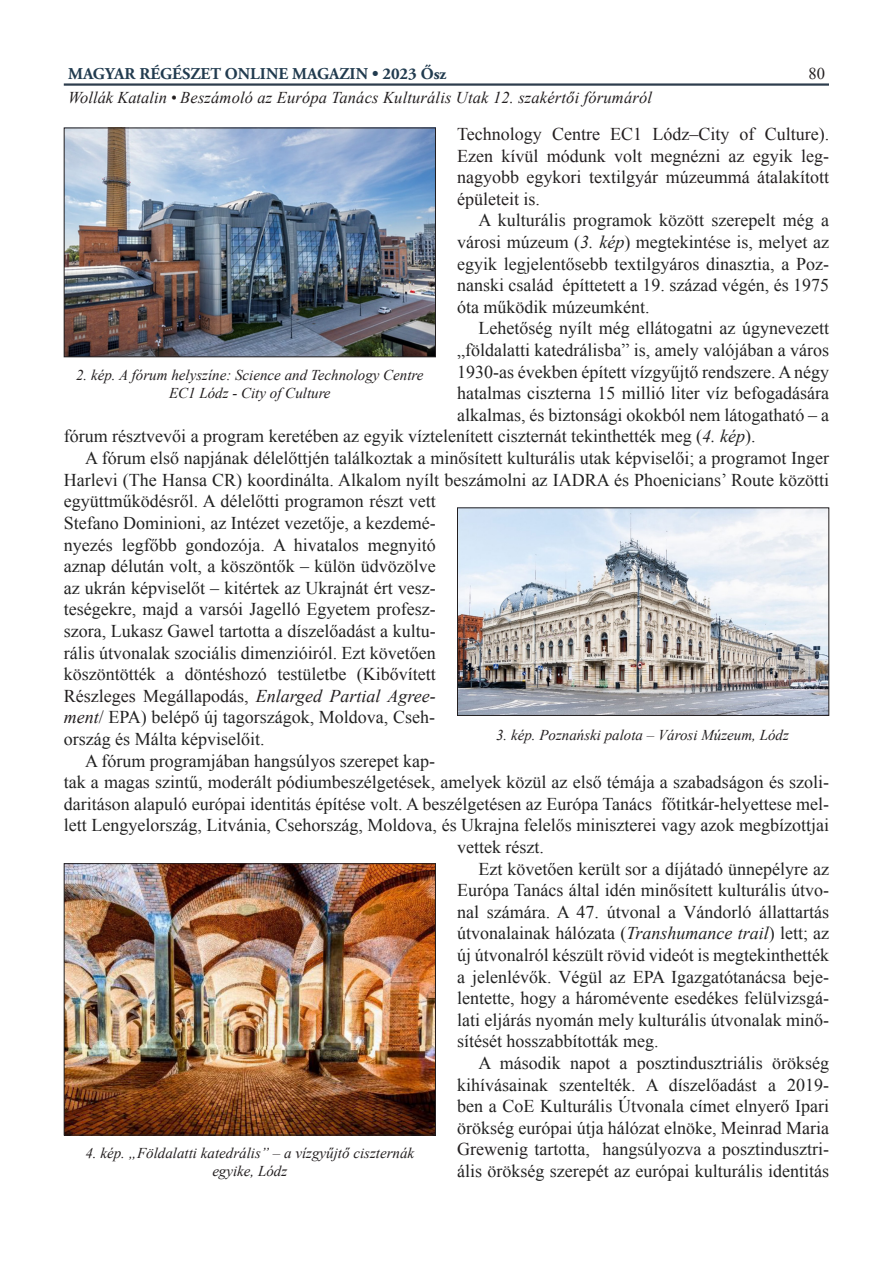
<style>
.page{position:relative;width:893px;height:1263px;background:#fff}
.page>*{position:absolute;margin:0;border:0;box-sizing:border-box;transform-origin:0 0}
.cikk_szoveg_print{font:18px/21.6px "Times New Roman";color:#222;text-align:justify}
.cikk_szoveg_print-2{font:18px/21.6px "Times New Roman";color:#231f20;text-align:justify}
.t1{font:italic 16.5px "Times New Roman";letter-spacing:.01em;color:#231f20}
.t2{font:700 16.5px "Adobe Garamond Pro";color:#213b4f}
.t3{font:16.5px "Times New Roman";color:#231f20}
.kepala{font:italic 15px/18px "Times New Roman";color:#231f20;text-align:center}
.s1{font-style:italic}
.s2{color:#231f20}
.s3{font-style:italic;color:#231f20}
</style>
<div class="page">
<hr style="left:64px;top:83px;width:765px;height:3px;background:#2d3d4d">
<img style="left:66px;top:130px;width:368px;height:225px">
<div style="left:64px;top:128px;width:372px;height:229px;border:1px solid #231f20"></div>
<img style="left:66px;top:865px;width:368px;height:268px">
<div style="left:64px;top:863px;width:372px;height:272px;border:1px solid #231f20"></div>
<img style="left:459px;top:509px;width:368px;height:205px">
<div style="left:457px;top:507px;width:372px;height:209px;border:1px solid #231f20"></div>
<p class="t2" style="left:68px;top:65px;width:380px">MAGYAR RÉGÉSZET ONLINE MAGAZIN • 2023 Ősz</p>
<p class="t1" style="left:68px;top:87px;width:585px">Wollák Katalin • Beszámoló az Európa Tanács Kulturális Utak 12. szakértői fórumáról</p>
<p class="t3" style="left:808px;top:62px;width:18px">80</p>
<p class="cikk_szoveg_print-2" style="left:457px;top:123px;width:374px">Technology Centre EC1 Lódz–City of Culture).<br>Ezen kívül módunk volt megnézni az egyik leg&shy;nagyobb egykori textilgyár múzeummá átalakított épületeit is.</p>
<p class="cikk_szoveg_print" style="left:457px;top:209px;width:374px;text-indent:21px">A kulturális programok között szerepelt még a városi múzeum (<span class="s1">3. kép</span>) megtekintése is, melyet az egyik legjelentősebb textilgyáros dinasztia, a Poz&shy;nanski család építtetett a 19. század végén, és 1975 óta működik múzeumként.</p>
<p class="cikk_szoveg_print" style="left:478px;top:317px;width:352px">Lehetőség nyílt még ellátogatni az úgynevezett</p>
<p class="cikk_szoveg_print" style="left:457px;top:339px;width:374px">„földalatti katedrálisba” is, amely valójában a város</p>
<p class="cikk_szoveg_print" style="left:457px;top:361px;width:374px">1930-as években épített vízgyűjtő rendszere. A négy</p>
<p class="cikk_szoveg_print" style="left:457px;top:382px;width:374px">hatalmas ciszterna 15 millió liter víz befogadására</p>
<p class="cikk_szoveg_print" style="left:457px;top:404px;width:374px">alkalmas, és biztonsági okokból nem látogatható – a</p>
<p class="cikk_szoveg_print" style="left:64px;top:425px;width:693px">fórum résztvevői a program keretében az egyik víztelenített ciszternát tekinthették meg (<span class="s1">4. kép</span>).</p>
<p class="cikk_szoveg_print" style="left:64px;top:447px;width:767px;text-align:left;text-indent:21px">A fórum első napjának délelőttjén találkoztak a minősített kulturális utak képviselői; a programot Inger Harlevi (The Hansa CR) koordinálta. Alkalom nyílt beszámolni az IADRA és Phoenicians’ Route közötti együttműködésről. A délelőtti programon részt vett<br>Stefano Dominioni, az Intézet vezetője, a kezdemé-<br>nyezés legfőbb gondozója. A hivatalos megnyitó<br>aznap délután volt, a köszöntők – külön üdvözölve<br>az ukrán képviselőt – kitértek az Ukrajnát ért vesz-<br>teségekre, majd a varsói Jagelló Egyetem profes -<br>szora, Lukasz Gawel tartotta a díszelőadást a kultu-<br>rális útvonalak szociális dimenzióiról. Ezt követően<br>köszöntötték a döntéshozó testületbe (<span class="s2">Kibővített<br>Részleges Megállapodás,</span> <span class="s3">Enlarged Partial Agree-<br>ment</span><span class="s2">/</span> EPA) belépő új tagországok, Moldova, Cseh-<br>ország és Málta képviselőit.</p>
<p class="cikk_szoveg_print" style="left:85px;top:749px;width:352px">A fórum programjában hangsúlyos szerepet kap-</p>
<p class="cikk_szoveg_print" style="left:64px;top:771px;width:767px">tak a magas szintű, moderált pódiumbeszélgetések, amelyek közül az első témája a szabadságon és szoli-</p>
<p class="cikk_szoveg_print" style="left:64px;top:793px;width:767px">daritáson alapuló európai identitás építése volt. A beszélgetésen az Európa Tanács főtitkár-helyettese mel-</p>
<p class="cikk_szoveg_print" style="left:64px;top:814px;width:767px">lett Lengyelország, Litvánia, Csehország, Moldova, és Ukrajna felelős miniszterei vagy azok megbízottjai</p>
<p class="cikk_szoveg_print" style="left:457px;top:836px;width:88px">vettek részt.</p>
<p class="cikk_szoveg_print" style="left:457px;top:857px;width:374px;text-indent:21px">Ezt követően került sor a díjátadó ünnepélyre az Európa Tanács által idén minősített kulturális útvo&shy;nal számára. A 47. útvonal a Vándorló állattartás útvonalainak hálózata (<span class="s1">Transhumance trail</span>) lett; az új útvonalról készült rövid videót is megtekinthették a jelenlévők. Végül az EPA Igazgatótanácsa beje&shy;lentette, hogy a háromévente esedékes felülvizsgá&shy;lati eljárás nyomán mely kulturális útvonalak minő&shy;sítését hosszabbították meg.</p>
<p class="cikk_szoveg_print" style="left:457px;top:1052px;width:374px;text-indent:21px">A második napot a posztindusztriális örökség kihívásainak szentelték. A díszelőadást a 2019- ben a CoE Kulturális Útvonala címet elnyerő Ipari örökség európai útja hálózat elnöke, <span class="s2">Meinrad Maria Grewenig</span> tartotta, hangsúlyozva a posztindusztri&shy;ális örökség szerepét az európai kulturális identitás</p>
<p class="kepala" style="left:76px;top:365px;width:349px">2. kép. A fórum helyszíne: Science and Technology Centre<br>EC1 Lódz - City of Culture</p>
<p class="kepala" style="left:496px;top:726px;width:294px">3. kép. Poznański palota – Városi Múzeum, Lódz</p>
<p class="kepala" style="left:85px;top:1143px;width:330px">4. kép. „Földalatti katedrális” – a vízgyűjtő ciszternák egyike, Lódz</p>
</div>
